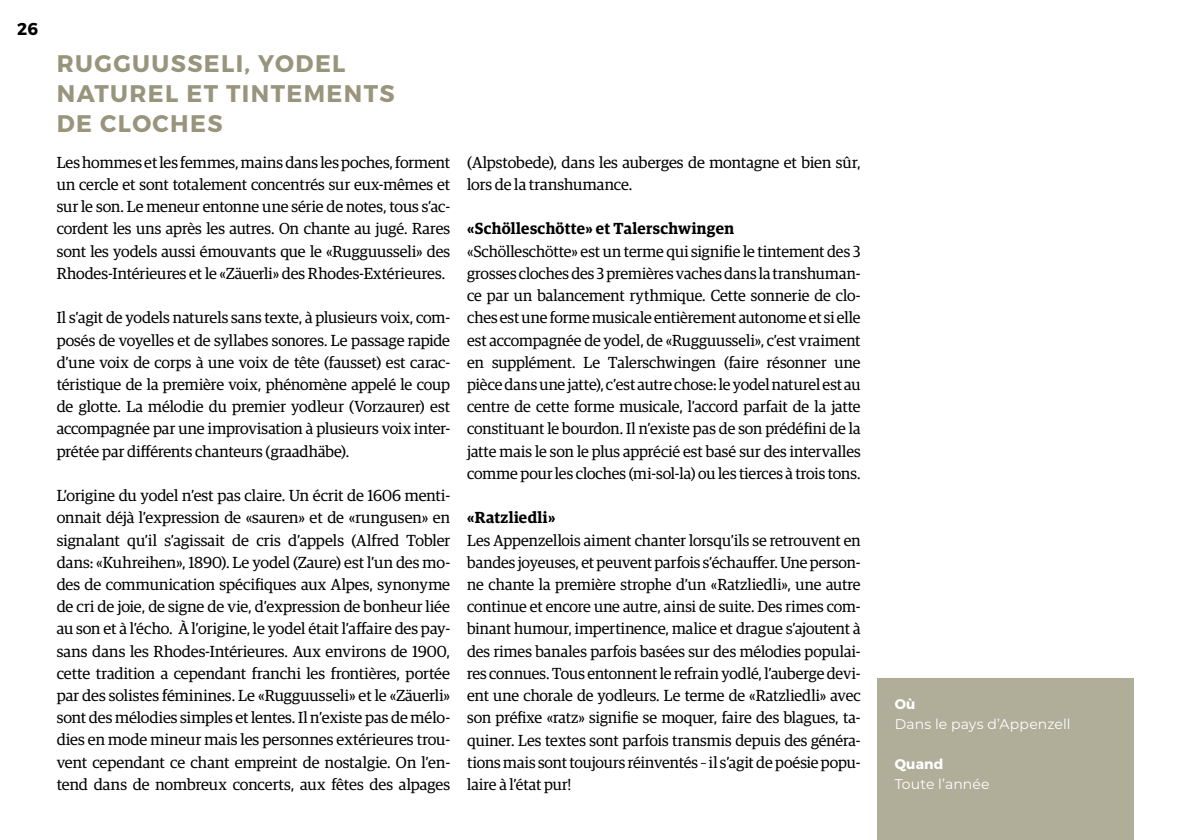
<style>
.page{position:relative;width:1191px;height:840px;background:#fff}
.page>*{position:absolute;margin:0;border:0;box-sizing:border-box;transform-origin:0 0}
.t1{font:700 24px/30px "Montserrat";letter-spacing:.06em;color:#99957d}
.t2{font:700 17.2px "Montserrat";color:#000}
.t3{font:16px/22.2px "Guardian Egyp";color:#000;text-align:justify}
.t4{font:600 16px "Guardian Egyp";letter-spacing:.02em;color:#000}
.t5{font:14px "Montserrat";letter-spacing:.01em;color:#fff}
.t6{font:700 14px "Montserrat";letter-spacing:.02em;color:#fff}
</style>
<div class="page">
<div style="left:877px;top:677px;width:257px;height:162px;background:#b0ad99"></div>
<p class="t2" style="left:17px;top:18px;width:23px">26</p>
<h1 class="t1" style="left:57px;top:48px;width:339px">RUGGUUSSELI, YODEL<br>NATUREL ET TINTEMENTS<br>DE CLOCHES</h1>
<p class="t3" style="left:57px;top:150px;width:395px">Les hommes et les femmes, mains dans les poches, forment un cercle et sont totalement concentrés sur eux-mêmes et sur le son. Le meneur entonne une série de notes, tous s’ac&shy;cordent les uns après les autres. On chante au jugé. Rares sont les yodels aussi émouvants que le «Rugguusseli» des Rhodes-Intérieures et le «Zäuerli» des Rhodes-Extérieures.</p>
<p class="t3" style="left:57px;top:305px;width:395px">Il s’agit de yodels naturels sans texte, à plusieurs voix, com&shy;posés de voyelles et de syllabes sonores. Le passage rapide d’une voix de corps à une voix de tête (fausset) est carac&shy;téristique de la première voix, phénomène appelé le coup de glotte. La mélodie du premier yodleur (Vorzaurer) est accompagnée par une improvisation à plusieurs voix inter&shy;prétée par différents chanteurs (graadhäbe).</p>
<p class="t3" style="left:57px;top:483px;width:395px">L’origine du yodel n’est pas claire. Un écrit de 1606 menti&shy;onnait déjà l’expression de «sauren» et de «rungusen» en signalant qu’il s’agissait de cris d’appels (Alfred Tobler dans: «Kuhreihen», 1890). Le yodel (Zaure) est l’un des mo&shy;des de communication spécifiques aux Alpes, synonyme de cri de joie, de signe de vie, d’expression de bonheur liée au son et à l’écho. À l’origine, le yodel était l’affaire des pay&shy;sans dans les Rhodes-Intérieures. Aux environs de 1900, cette tradition a cependant franchi les frontières, portée par des solistes féminines. Le «Rugguusseli» et le «Zäuerli» sont des mélodies simples et lentes. Il n’existe pas de mélo&shy;dies en mode mineur mais les personnes extérieures trou&shy;vent cependant ce chant empreint de nostalgie. On l’en&shy;tend dans de nombreux concerts, aux fêtes des alpages</p>
<p class="t3" style="left:467px;top:150px;width:395px">(Alpstobede), dans les auberges de montagne et bien sûr, lors de la transhumance.</p>
<p class="t4" style="left:467px;top:217px;width:268px">«Schölleschötte» et Talerschwingen</p>
<p class="t3" style="left:467px;top:239px;width:395px">«Schölleschötte» est un terme qui signifie le tintement des 3 grosses cloches des 3 premières vaches dans la transhuman&shy;ce par un balancement rythmique. Cette sonnerie de clo&shy;ches est une forme musicale entièrement autonome et si elle est accompagnée de yodel, de «Rugguusseli», c’est vraiment en supplément. Le Talerschwingen (faire résonner une pièce dans une jatte), c’est autre chose: le yodel naturel est au centre de cette forme musicale, l’accord parfait de la jatte constituant le bourdon. Il n’existe pas de son prédéfini de la jatte mais le son le plus apprécié est basé sur des intervalles comme pour les cloches (mi-sol-la) ou les tierces à trois tons.</p>
<p class="t4" style="left:467px;top:505px;width:90px">«Ratzliedli»</p>
<p class="t3" style="left:467px;top:527px;width:395px">Les Appenzellois aiment chanter lorsqu’ils se retrouvent en bandes joyeuses, et peuvent parfois s’échauffer. Une person&shy;ne chante la première strophe d’un «Ratzliedli», une autre continue et encore une autre, ainsi de suite. Des rimes com&shy;binant humour, impertinence, malice et drague s’ajoutent à des rimes banales parfois basées sur des mélodies populai&shy;res connues. Tous entonnent le refrain yodlé, l’auberge devi&shy;ent une chorale de yodleurs. Le terme de «Ratzliedli» avec son préfixe «ratz» signifie se moquer, faire des blagues, ta&shy;quiner. Les textes sont parfois transmis depuis des généra&shy;tions mais sont toujours réinventés – il s’agit de poésie popu&shy;laire à l’état pur!</p>
<p class="t6" style="left:894px;top:694px;width:22px">Où</p>
<p class="t5" style="left:894px;top:713px;width:177px">Dans le pays d’Appenzell</p>
<p class="t6" style="left:894px;top:754px;width:50px">Quand</p>
<p class="t5" style="left:894px;top:773px;width:97px">Toute l’année</p>
</div>
